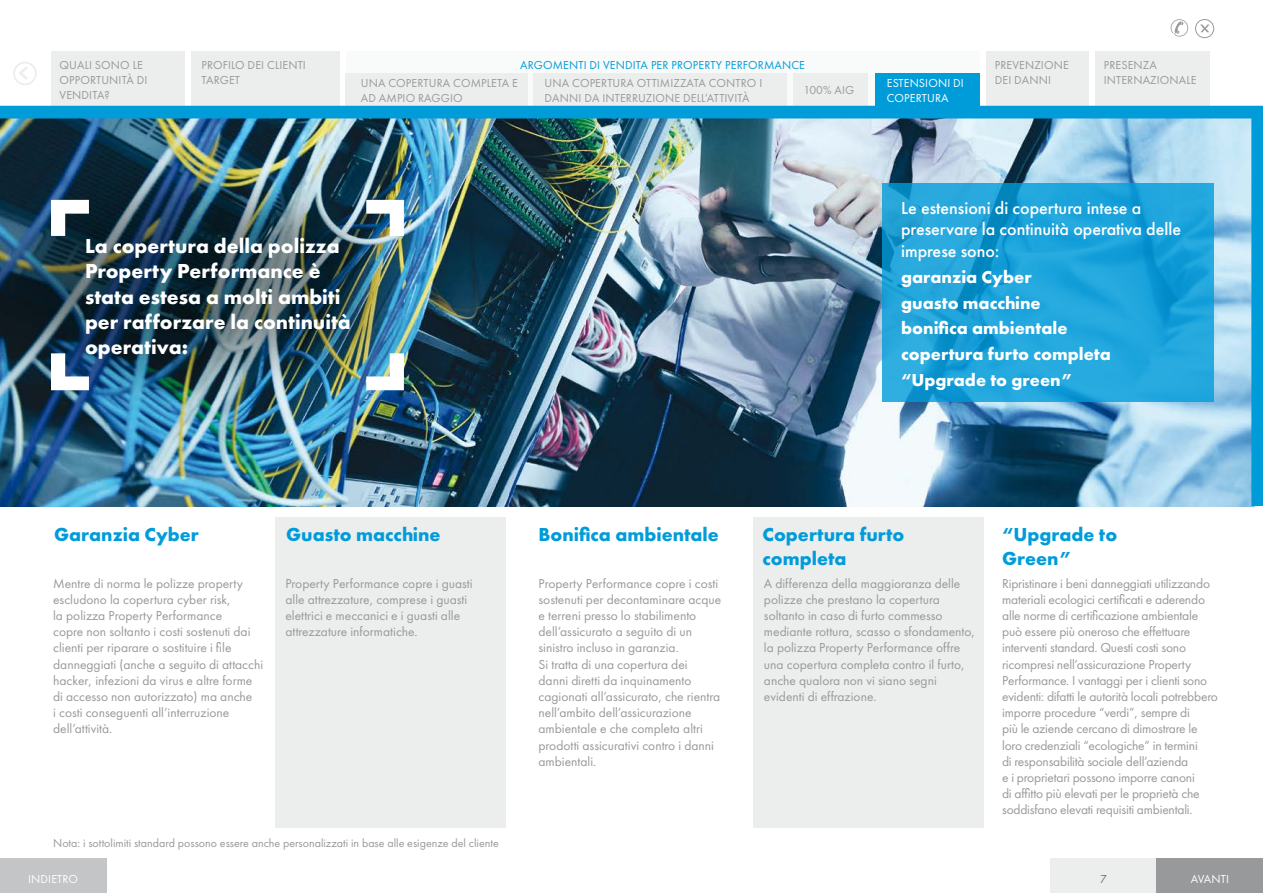
<style>
.page{position:relative;width:1263px;height:893px;background:#fff}
.page>*{position:absolute;margin:0;border:0;box-sizing:border-box;transform-origin:0 0}
.t1{font:700 21px/25.2px "Futura PT";color:#fff}
.t2{font:700 19.5px/23.4px "Futura PT";color:#009cda}
.t3{font:700 18px/25.8px "Futura PT";color:#fff}
.t4{font:500 18px/21.6px "Futura PT";color:#fff}
.t5{font:13.5px/16.2px "Futura PT";color:#98999b}
.t6{font:12px/15px "Futura PT";letter-spacing:.01em;color:#98999b}
.t7{font:12px "Futura PT";letter-spacing:.01em;color:#009cda}
.t8{font:12px/15px "Futura PT";letter-spacing:.01em;color:#fff}
.t9{font:12px "Futura PT";color:#707172}
</style>
<div class="page">
<svg style="left:1171px;top:19px;width:17px;height:18px"></svg>
<div style="left:1195px;top:19px;width:19px;height:19px;border:1px solid #98999b;border-radius:50%"></div>
<svg style="left:1200px;top:25px;width:9px;height:7px"></svg>
<svg style="left:19px;top:67px;width:9px;height:13px"></svg>
<div style="left:13px;top:62px;width:24px;height:23px;border:2px solid #eceded;border-radius:50%"></div>
<div style="left:1095px;top:51px;width:115px;height:55px;background:#eceded"></div>
<div style="left:346px;top:52px;width:633px;height:59px;background:#f9fafa"></div>
<div style="left:987px;top:51px;width:102px;height:55px;background:#eceded"></div>
<div style="left:191px;top:51px;width:149px;height:55px;background:#eceded"></div>
<div style="left:51px;top:51px;width:134px;height:55px;background:#eceded"></div>
<div style="left:346px;top:73px;width:182px;height:33px;background:#eceded"></div>
<div style="left:753px;top:518px;width:230px;height:310px;background:#eceded"></div>
<div style="left:275px;top:518px;width:231px;height:310px;background:#eceded"></div>
<div style="left:1050px;top:859px;width:213px;height:34px;background:#eceded"></div>
<div style="left:0;top:859px;width:106px;height:34px;background:#c4c5c6"></div>
<div style="left:1157px;top:859px;width:106px;height:34px;background:#98999b"></div>
<div style="left:875px;top:73px;width:104px;height:33px;background:#009cda"></div>
<div style="left:534px;top:73px;width:253px;height:33px;background:#eceded"></div>
<div style="left:793px;top:73px;width:75px;height:33px;background:#eceded"></div>
<img style="left:0;top:106px;width:1263px;height:400px">
<p class="t6" style="left:60px;top:57px;width:89px">QUALI SONO LE<br>OPPORTUNITÀ DI<br>VENDITA?</p>
<p class="t6" style="left:201px;top:57px;width:106px">PROFILO DEI CLIENTI<br>TARGET</p>
<p class="t7" style="left:520px;top:58px;width:286px">ARGOMENTI DI VENDITA PER PROPERTY PERFORMANCE</p>
<p class="t6" style="left:361px;top:75px;width:159px">UNA COPERTURA COMPLETA E<br>AD AMPIO RAGGIO</p>
<p class="t6" style="left:545px;top:75px;width:219px">UNA COPERTURA OTTIMIZZATA CONTRO I<br>DANNI DA INTERRUZIONE DELL’ATTIVITÀ</p>
<p class="t6" style="left:803px;top:83px;width:52px">100% AIG</p>
<p class="t8" style="left:887px;top:75px;width:79px">ESTENSIONI DI<br>COPERTURA</p>
<p class="t6" style="left:995px;top:57px;width:76px">PREVENZIONE<br>DEI DANNI</p>
<p class="t6" style="left:1104px;top:57px;width:94px">PRESENZA<br>INTERNAZIONALE</p>
<h1 class="t1" style="left:85px;top:233px;width:267px">La copertura della polizza<br>Property Performance è stata estesa a molti ambiti per rafforzare la continuità operativa:</h1>
<h3 class="t4" style="left:901px;top:197px;width:282px">Le estensioni di copertura intese a preservare la continuità operativa delle imprese sono:</h3>
<h3 class="t3" style="left:901px;top:263px;width:211px">garanzia Cyber<br>guasto macchine bonifica ambientale copertura furto completa “Upgrade to green”</h3>
<h2 class="t2" style="left:54px;top:522px;width:146px">Garanzia Cyber</h2>
<h2 class="t2" style="left:286px;top:522px;width:156px">Guasto macchine</h2>
<h2 class="t2" style="left:538px;top:522px;width:182px">Bonifica ambientale</h2>
<h2 class="t2" style="left:762px;top:522px;width:143px">Copertura furto completa</h2>
<h2 class="t2" style="left:1002px;top:522px;width:117px">“Upgrade to<br>Green”</h2>
<p class="t5" style="left:53px;top:575px;width:212px">Mentre di norma le polizze property escludono la copertura cyber risk,<br>la polizza Property Performance<br>copre non soltanto i costi sostenuti dai clienti per riparare o sostituire i file danneggiati (anche a seguito di attacchi hacker, infezioni da virus e altre forme di accesso non autorizzato) ma anche<br>i costi conseguenti all’interruzione dell’attività.</p>
<p class="t5" style="left:285px;top:575px;width:189px">Property Performance copre i guasti alle attrezzature, comprese i guasti elettrici e meccanici e i guasti alle attrezzature informatiche.</p>
<p class="t5" style="left:538px;top:575px;width:184px">Property Performance copre i costi sostenuti per decontaminare acque e terreni presso lo stabilimento dell’assicurato a seguito di un sinistro incluso in garanzia.<br>Si tratta di una copertura dei<br>danni diretti da inquinamento cagionati all’assicurato, che rientra nell’ambito dell’assicurazione ambientale e che completa altri prodotti assicurativi contro i danni ambientali.</p>
<p class="t5" style="left:764px;top:575px;width:213px">A differenza della maggioranza delle polizze che prestano la copertura soltanto in caso di furto commesso mediante rottura, scasso o sfondamento, la polizza Property Performance offre una copertura completa contro il furto, anche qualora non vi siano segni evidenti di effrazione.</p>
<p class="t5" style="left:1002px;top:575px;width:217px">Ripristinare i beni danneggiati utilizzando materiali ecologici certificati e aderendo alle norme di certificazione ambientale può essere più oneroso che effettuare interventi standard. Questi costi sono ricompresi nell’assicurazione Property Performance. I vantaggi per i clienti sono evidenti: difatti le autorità locali potrebbero imporre procedure “verdi”, sempre di<br>più le aziende cercano di dimostrare le loro credenziali “ecologiche” in termini<br>di responsabilità sociale dell’azienda<br>e i proprietari possono imporre canoni<br>di affitto più elevati per le proprietà che soddisfano elevati requisiti ambientali.</p>
<p class="t6" style="left:53px;top:835px;width:447px">Nota: i sottolimiti standard possono essere anche personalizzati in base alle esigenze del cliente</p>
<p class="t8" style="left:28px;top:871px;width:51px">INDIETRO</p>
<p class="t8" style="left:1191px;top:871px;width:40px">AVANTI</p>
<p class="t9" style="left:1100px;top:872px;width:8px">7</p>
</div>
